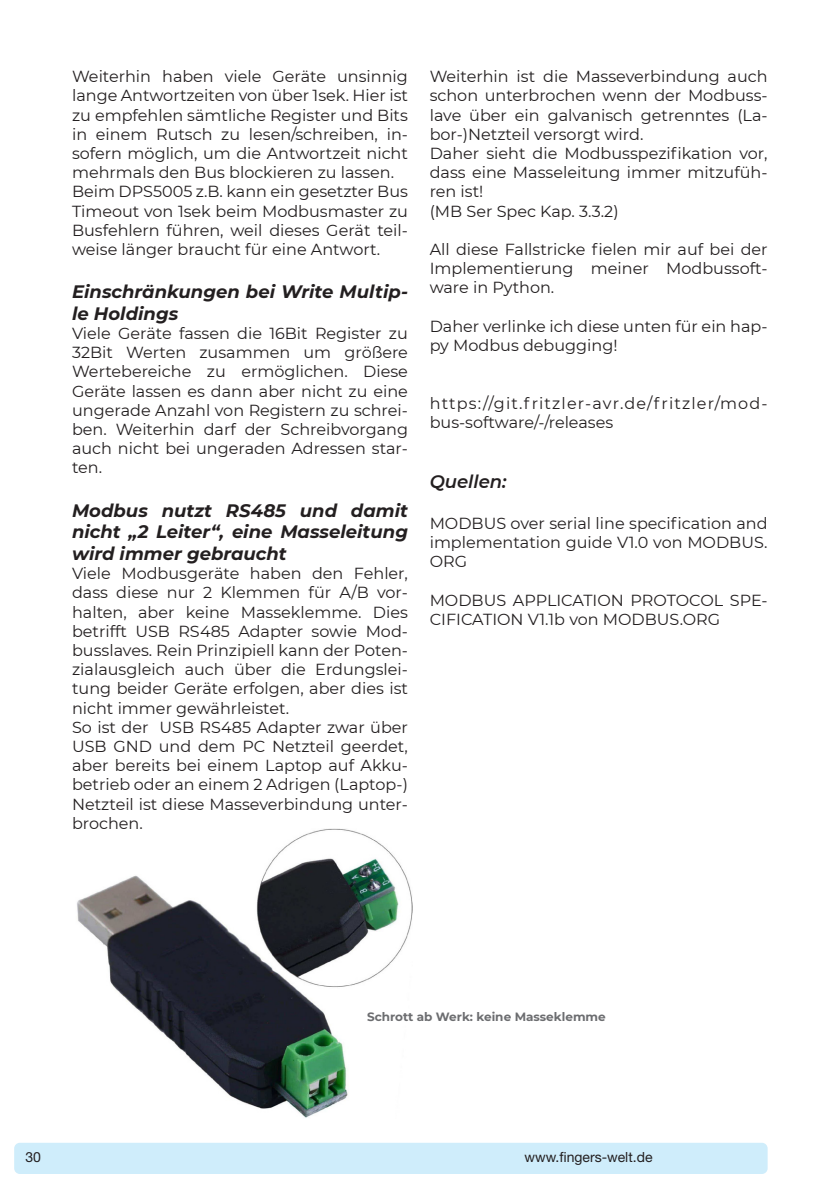
<style>
.page{position:relative;width:840px;height:1191px;background:#fff}
.page>*{position:absolute;margin:0;border:0;box-sizing:border-box;transform-origin:0 0}
.t1{font:italic 700 18px/21.6px "Montserrat";color:#231f20}
.t2{font:italic 600 18px "Montserrat";color:#231f20}
.t3{font:16px/19.2px "Montserrat";color:#231f20;text-align:justify}
.t4{font:16px/19.2px "Montserrat";letter-spacing:.07em;color:#231f20}
.t5{font:14px "Helvetica Neue";color:#231f20}
.t6{font:700 12px "Montserrat";color:#6c6d70}
</style>
<div class="page">
<div style="left:14px;top:1142px;width:753px;height:32px;background:#cfedfb;border-radius:6px"></div>
<img style="left:77px;top:828px;width:335px;height:290px">
<p class="t3" style="left:72px;top:66px;width:337px">Weiterhin haben viele Geräte unsinnig lange Antwortzeiten von über 1sek. Hier ist zu empfehlen sämtliche Register und Bits in einem Rutsch zu lesen/schreiben, in&shy;sofern möglich, um die Antwortzeit nicht mehrmals den Bus blockieren zu lassen.</p>
<p class="t3" style="left:72px;top:181px;width:337px">Beim DPS5005 z.B. kann ein gesetzter Bus Timeout von 1sek beim Modbusmaster zu Busfehlern führen, weil dieses Gerät teil&shy;weise länger braucht für eine Antwort.</p>
<p class="t1" style="left:72px;top:280px;width:337px">Einschränkungen bei Write Multip&shy;le Holdings</p>
<p class="t3" style="left:72px;top:323px;width:337px">Viele Geräte fassen die 16Bit Register zu 32Bit Werten zusammen um größere Wertebereiche zu ermöglichen. Diese Geräte lassen es dann aber nicht zu eine ungerade Anzahl von Registern zu schrei&shy;ben. Weiterhin darf der Schreibvorgang auch nicht bei ungeraden Adressen star&shy;ten.</p>
<p class="t1" style="left:72px;top:498px;width:337px;text-align:justify">Modbus nutzt RS485 und damit nicht „2 Leiter“, eine Masseleitung wird immer gebraucht</p>
<p class="t3" style="left:72px;top:563px;width:337px">Viele Modbusgeräte haben den Fehler, dass diese nur 2 Klemmen für A/B vor&shy;halten, aber keine Masseklemme. Dies betrifft USB RS485 Adapter sowie Mod&shy;busslaves. Rein Prinzipiell kann der Poten&shy;zialausgleich auch über die Erdungslei&shy;tung beider Geräte erfolgen, aber dies ist nicht immer gewährleistet.</p>
<p class="t3" style="left:72px;top:717px;width:337px">So ist der USB RS485 Adapter zwar über USB GND und dem PC Netzteil geerdet, aber bereits bei einem Laptop auf Akku&shy;betrieb oder an einem 2 Adrigen (Laptop-)<br>Netzteil ist diese Masseverbindung unter&shy;brochen.</p>
<p class="t3" style="left:429px;top:66px;width:339px">Weiterhin ist die Masseverbindung auch schon unterbrochen wenn der Modbuss&shy;lave über ein galvanisch getrenntes (La&shy;bor-)Netzteil versorgt wird.</p>
<p class="t3" style="left:429px;top:143px;width:339px">Daher sieht die Modbusspezifikation vor, dass eine Masseleitung immer mitzufüh&shy;ren ist!</p>
<p class="t3" style="left:429px;top:201px;width:190px">(MB Ser Spec Kap. 3.3.2)</p>
<p class="t3" style="left:429px;top:239px;width:339px">All diese Fallstricke fielen mir auf bei der Implementierung meiner Modbussoft&shy;ware in Python.</p>
<p class="t3" style="left:429px;top:316px;width:339px">Daher verlinke ich diese unten für ein hap&shy;py Modbus debugging!</p>
<p class="t4" style="left:429px;top:393px;width:339px">https://git.fritzler-avr.de/fritzler/mod&shy;bus-software/-/releases</p>
<p class="t2" style="left:429px;top:469px;width:78px">Quellen:</p>
<p class="t3" style="left:429px;top:513px;width:339px">MODBUS over serial line specification and implementation guide V1.0 von MODBUS.<br>ORG</p>
<p class="t3" style="left:429px;top:589px;width:339px">MODBUS APPLICATION PROTOCOL SPE-<br>CIFICATION V1.1b von MODBUS.ORG</p>
<p class="t6" style="left:367px;top:1008px;width:240px">Schrott ab Werk: keine Masseklemme</p>
<p class="t5" style="left:26px;top:1148px;width:17px">30</p>
<p class="t5" style="left:524px;top:1148px;width:130px">www.fingers-welt.de</p>
</div>
